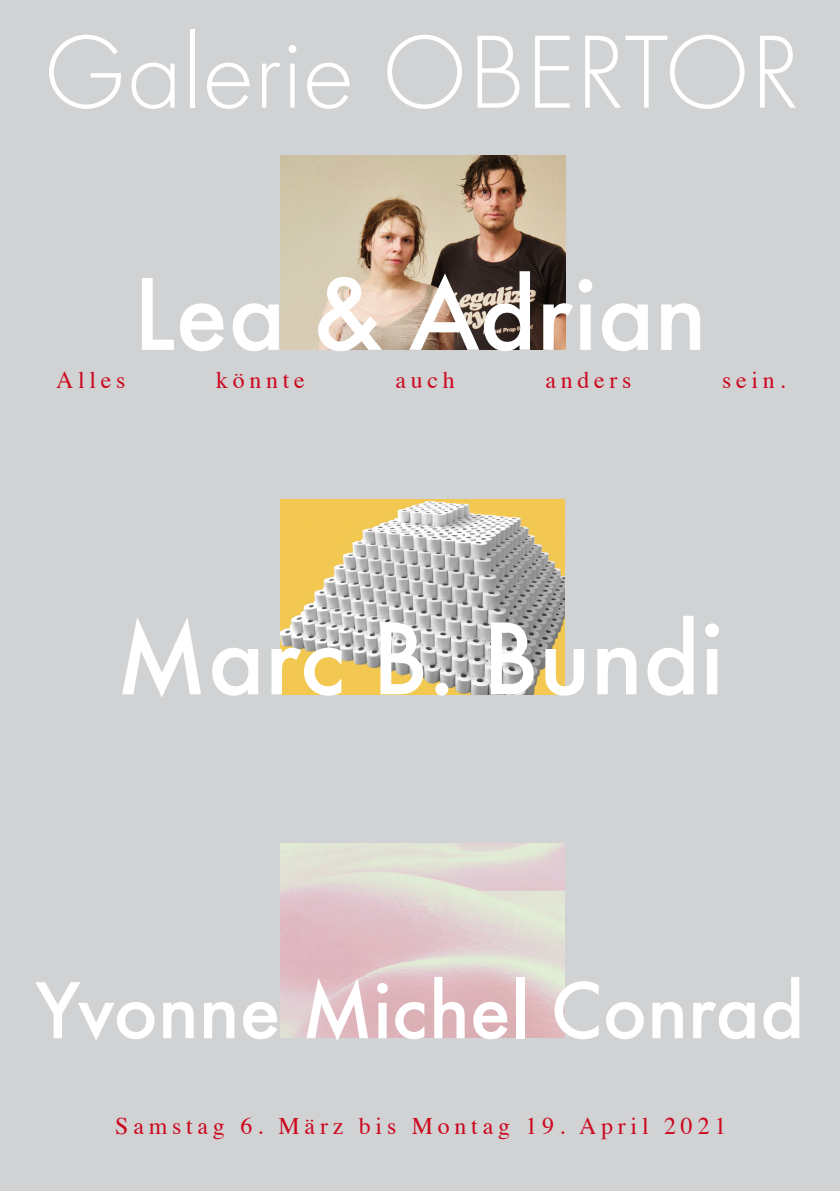
<style>
.page{position:relative;width:840px;height:1191px;background:#fff}
.page>*{position:absolute;margin:0;border:0;box-sizing:border-box;transform-origin:0 0}
.t1{font:108px "Futura T Ligh";color:#fff}
.t2{font:500 107.8px "Futura T";color:#fff}
.t3{font:500 84px "Futura T";color:#fff}
.t4{font:23.8px "Times";letter-spacing:.2em;color:#cd071e}
</style>
<div class="page">
<div style="left:0;top:0;width:839px;height:1191px;background:#d0d2d3"></div>
<img style="left:280px;top:500px;width:284px;height:194px">
<img style="left:280px;top:155px;width:285px;height:195px">
<img style="left:280px;top:843px;width:284px;height:194px">
<h1 class="t1" style="left:43px;top:14px;width:758px">Galerie OBERTOR</h1>
<h2 class="t2" style="left:133px;top:251px;width:574px">Lea &amp; Adrian</h2>
<p class="t4" style="left:56px;top:358px;width:71px">Alles</p>
<p class="t4" style="left:216px;top:358px;width:90px">könnte</p>
<p class="t4" style="left:395px;top:358px;width:61px">auch</p>
<p class="t4" style="left:545px;top:358px;width:87px">anders</p>
<p class="t4" style="left:721px;top:358px;width:65px">sein.</p>
<h2 class="t2" style="left:116px;top:595px;width:609px">Marc B. Bundi</h2>
<h3 class="t3" style="left:35px;top:961px;width:770px">Yvonne Michel Conrad</h3>
<p class="t4" style="left:115px;top:1103px;width:612px">Samstag 6. März bis Montag 19. April 2021</p>
</div>
